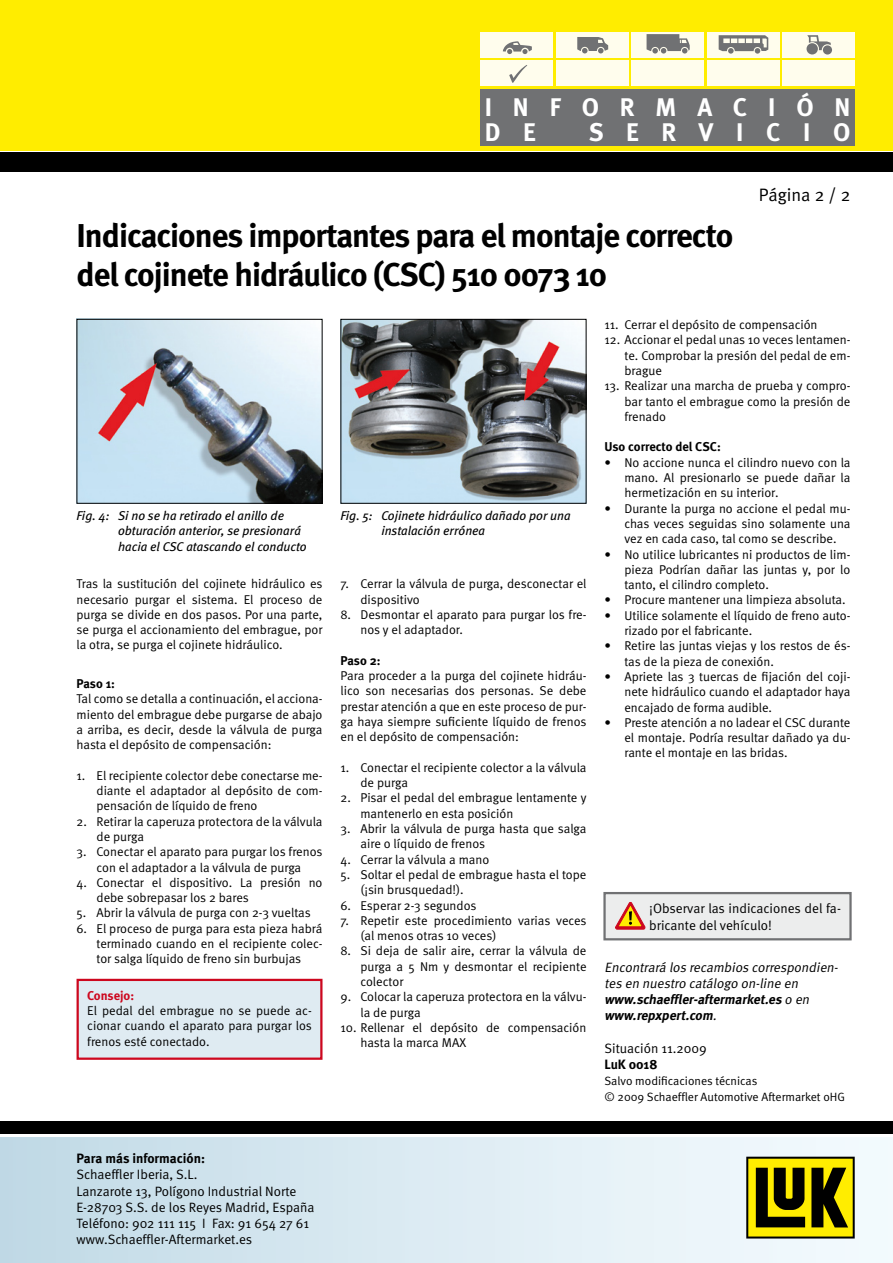
<style>
.page{position:relative;width:893px;height:1263px;background:#fff}
.page>*{position:absolute;margin:0;border:0;box-sizing:border-box;transform-origin:0 0}
.t1{font:700 33px/39.6px "Meta";letter-spacing:-.03em;color:#000}
.t2{font:700 25.5px/25.5px "Meta";letter-spacing:.82em;color:#fff}
.t3{font:700 25.5px "Meta";letter-spacing:.89em;color:#fff}
.t4{font:18px "Meta Normal";color:#000}
.t5{font:13.5px/16.2px "Meta Normal";color:#000}
.t6{font:italic 13.5px/16.2px "Meta Normal";color:#000}
.t7{font:italic 700 13.5px/16.2px "Meta";color:#000}
.t8{font:700 13.5px "Meta";color:#000}
.t9{font:12.75px/15.3px "Meta Normal";color:#000;text-align:justify}
.t10{font:italic 12.75px/15.3px "Meta";color:#000}
.t11{font:700 12.75px "Meta";color:#000}
.t12{font:700 12.75px "Meta";letter-spacing:-.005em;color:#cd071e}
.t13{font:12px/16.2px "Meta Normal";color:#000}
.s1{font-family:"Meta Normal";font-weight:400}
</style>
<div class="page">
<img style="left:79px;top:321px;width:241px;height:181px">
<div style="left:77px;top:319px;width:245px;height:185px;border:1px solid #000"></div>
<img style="left:342px;top:321px;width:242px;height:181px">
<div style="left:340px;top:319px;width:246px;height:185px;border:1px solid #000"></div>
<div style="left:78px;top:980px;width:243px;height:79px;background:#dfebf2"></div>
<div style="left:77px;top:979px;width:245px;height:81px;border:2px solid #cd071e"></div>
<div style="left:0;top:1137px;width:893px;height:126px;background:linear-gradient(to right,#c2dae6,#f7fcff)"></div>
<div style="left:0;top:1121px;width:893px;height:13px;background:#000"></div>
<div style="left:0;top:152px;width:893px;height:19px;background:#000"></div>
<div style="left:0;top:0;width:893px;height:150px;background:#ffed00"></div>
<div style="left:480px;top:61px;width:73px;height:25px;background:#fffded"></div>
<div style="left:556px;top:61px;width:72px;height:25px;background:#fffded"></div>
<div style="left:631px;top:61px;width:73px;height:25px;background:#fffded"></div>
<div style="left:707px;top:61px;width:72px;height:25px;background:#fffded"></div>
<div style="left:782px;top:61px;width:73px;height:25px;background:#fffded"></div>
<div style="left:480px;top:32px;width:73px;height:25px;background:#fffded"></div>
<div style="left:556px;top:32px;width:72px;height:25px;background:#fffded"></div>
<div style="left:631px;top:32px;width:73px;height:25px;background:#fffded"></div>
<div style="left:707px;top:32px;width:72px;height:25px;background:#fffded"></div>
<div style="left:782px;top:32px;width:73px;height:25px;background:#fffded"></div>
<svg style="left:746px;top:1157px;width:109px;height:81px;background:#837901"></svg>
<svg style="left:503px;top:41px;width:29px;height:13px"></svg>
<svg style="left:577px;top:37px;width:31px;height:16px"></svg>
<svg style="left:647px;top:34px;width:43px;height:20px"></svg>
<svg style="left:719px;top:35px;width:49px;height:19px"></svg>
<svg style="left:806px;top:35px;width:26px;height:20px"></svg>
<div style="left:480px;top:89px;width:375px;height:57px;background:#707173"></div>
<svg style="left:509px;top:65px;width:18px;height:18px"></svg>
<div style="left:605px;top:893px;width:245px;height:46px;background:#eceded"></div>
<div style="left:603px;top:892px;width:249px;height:48px;border:2px solid #707173"></div>
<svg style="left:615px;top:902px;width:30px;height:27px"></svg>
<h2 class="t2" style="left:485px;top:93px;width:367px">INFORMACIÓN<br>D E</h2>
<h2 class="t3" style="left:589px;top:116px;width:263px">SERVICIO</h2>
<h1 class="t1" style="left:77px;top:215px;width:658px">Indicaciones importantes para el montaje correcto del cojinete hidráulico (CSC) 510 0073 10</h1>
<h3 class="t4" style="left:759px;top:184px;width:93px">Página 2 / 2</h3>
<p class="t10" style="left:118px;top:508px;width:190px;text-indent:-42px">Fig. 4: Si no se ha retirado el anillo de obturación anterior, se presionará hacia el CSC atascando el conducto</p>
<p class="t9" style="left:77px;top:576px;width:248px">Tras la sustitución del cojinete hidráulico es necesario purgar el sistema. El proceso de purga se divide en dos pasos. Por una parte, se purga el accionamiento del embrague, por la otra, se purga el cojinete hidráulico.</p>
<p class="t11" style="left:77px;top:675px;width:40px">Paso 1:</p>
<p class="t9" style="left:77px;top:691px;width:247px">Tal como se detalla a continuación, el acciona&shy;miento del embrague debe purgarse de abajo a arriba, es decir, desde la válvula de purga hasta el depósito de compensación:</p>
<p class="t9" style="left:97px;top:767px;width:227px;text-indent:-20px">1. El recipiente colector debe conectarse me&shy;diante el adaptador al depósito de com&shy;pensación de líquido de freno</p>
<p class="t9" style="left:97px;top:813px;width:227px;text-indent:-20px">2. Retirar la caperuza protectora de la válvula de purga</p>
<p class="t9" style="left:77px;top:844px;width:248px;text-align:center">3. Conectar el aparato para purgar los frenos con el adaptador a la válvula de purga</p>
<p class="t9" style="left:97px;top:875px;width:227px;text-indent:-20px">4. Conectar el dispositivo. La presión no debe sobrepasar los 2 bares</p>
<p class="t9" style="left:77px;top:905px;width:236px">5. Abrir la válvula de purga con 2-3 vueltas</p>
<p class="t9" style="left:97px;top:920px;width:227px;text-indent:-20px">6. El proceso de purga para esta pieza habrá terminado cuando en el recipiente colec&shy;tor salga líquido de freno sin burbujas</p>
<p class="t12" style="left:87px;top:987px;width:48px">Consejo:</p>
<p class="t9" style="left:87px;top:1003px;width:226px">El pedal del embrague no se puede ac&shy;cionar cuando el aparato para purgar los frenos esté conectado.</p>
<p class="t10" style="left:381px;top:508px;width:191px;text-indent:-41px">Fig. 5: Cojinete hidráulico dañado por una instalación errónea</p>
<p class="t9" style="left:360px;top:576px;width:228px;text-indent:-20px">7. Cerrar la válvula de purga, desconectar el dispositivo</p>
<p class="t9" style="left:360px;top:607px;width:227px;text-indent:-20px">8. Desmontar el aparato para purgar los fre&shy;nos y el adaptador.</p>
<p class="t11" style="left:340px;top:652px;width:42px">Paso 2:</p>
<p class="t9" style="left:340px;top:668px;width:248px">Para proceder a la purga del cojinete hidráu&shy;lico son necesarias dos personas. Se debe prestar atención a que en este proceso de pur&shy;ga haya siempre suficiente líquido de frenos en el depósito de compensación:</p>
<p class="t9" style="left:360px;top:760px;width:227px;text-indent:-20px">1. Conectar el recipiente colector a la válvula de purga</p>
<p class="t9" style="left:360px;top:790px;width:228px;text-indent:-20px">2. Pisar el pedal del embrague lentamente y mantenerlo en esta posición</p>
<p class="t9" style="left:360px;top:821px;width:227px;text-indent:-20px">3. Abrir la válvula de purga hasta que salga aire o líquido de frenos</p>
<p class="t9" style="left:340px;top:851px;width:150px">4. Cerrar la válvula a mano</p>
<p class="t9" style="left:360px;top:867px;width:227px;text-indent:-20px">5. Soltar el pedal de embrague hasta el tope (¡sin brusquedad!).</p>
<p class="t9" style="left:340px;top:897px;width:137px">6. Esperar 2-3 segundos</p>
<p class="t9" style="left:360px;top:913px;width:228px;text-indent:-20px">7. Repetir este procedimiento varias veces (al menos otras 10 veces)</p>
<p class="t9" style="left:360px;top:943px;width:228px;text-indent:-20px">8. Si deja de salir aire, cerrar la válvula de purga a 5 Nm y desmontar el recipiente colector</p>
<p class="t9" style="left:360px;top:989px;width:227px;text-indent:-20px">9. Colocar la caperuza protectora en la válvu&shy;la de purga</p>
<p class="t9" style="left:360px;top:1020px;width:227px;text-indent:-20px">10. Rellenar el depósito de compensación hasta la marca MAX</p>
<p class="t9" style="left:604px;top:317px;width:215px">11. Cerrar el depósito de compensación</p>
<p class="t9" style="left:624px;top:332px;width:227px;text-indent:-20px">12. Accionar el pedal unas 10 veces lentamen&shy;te. Comprobar la presión del pedal de em&shy;brague</p>
<p class="t9" style="left:624px;top:378px;width:227px;text-indent:-20px">13. Realizar una marcha de prueba y compro&shy;bar tanto el embrague como la presión de frenado</p>
<p class="t11" style="left:604px;top:439px;width:118px">Uso correcto del CSC:</p>
<p class="t9" style="left:624px;top:454px;width:228px;text-indent:-20px">• No accione nunca el cilindro nuevo con la mano. Al presionarlo se puede dañar la hermetización en su interior.</p>
<p class="t9" style="left:624px;top:500px;width:227px;text-indent:-20px">• Durante la purga no accione el pedal mu&shy;chas veces seguidas sino solamente una vez en cada caso, tal como se describe.</p>
<p class="t9" style="left:624px;top:546px;width:228px;text-indent:-20px">• No utilice lubricantes ni productos de lim&shy;pieza Podrían dañar las juntas y, por lo tanto, el cilindro completo.</p>
<p class="t9" style="left:604px;top:592px;width:243px">• Procure mantener una limpieza absoluta.</p>
<p class="t9" style="left:624px;top:607px;width:227px;text-indent:-20px">• Utilice solamente el líquido de freno auto&shy;rizado por el fabricante.</p>
<p class="t9" style="left:624px;top:638px;width:227px;text-indent:-20px">• Retire las juntas viejas y los restos de és&shy;tas de la pieza de conexión.</p>
<p class="t9" style="left:624px;top:669px;width:227px;text-indent:-20px">• Apriete las 3 tuercas de fijación del coji&shy;nete hidráulico cuando el adaptador haya encajado de forma audible.</p>
<p class="t9" style="left:624px;top:715px;width:228px;text-indent:-20px">• Preste atención a no ladear el CSC durante el montaje. Podría resultar dañado ya du&shy;rante el montaje en las bridas.</p>
<p class="t5" style="left:649px;top:900px;width:193px">¡Observar las indicaciones del fa&shy;bricante del vehículo!</p>
<p class="t6" style="left:604px;top:959px;width:238px">Encontrará los recambios correspondien&shy;tes en nuestro catálogo on-line en</p>
<p class="t7" style="left:604px;top:991px;width:209px">www.schaeffler-aftermarket.es <span class="s1">o en </span>www.repxpert.com<span class="s1">.</span></p>
<p class="t5" style="left:604px;top:1040px;width:104px">Situación 11.2009</p>
<p class="t8" style="left:604px;top:1055px;width:54px">LuK 0018</p>
<p class="t13" style="left:604px;top:1073px;width:242px">Salvo modificaciones técnicas<br>© 2009 Schaeffler Automotive Aftermarket oHG</p>
<p class="t8" style="left:77px;top:1150px;width:130px">Para más información:</p>
<p class="t5" style="left:77px;top:1166px;width:240px">Schaeffler Iberia, S.L.<br>Lanzarote 13, Polígono Industrial Norte E-28703 S.S. de los Reyes Madrid, España Teléfono: 902 111 115 I Fax: 91 654 27 61 www.Schaeffler-Aftermarket.es</p>
</div>
